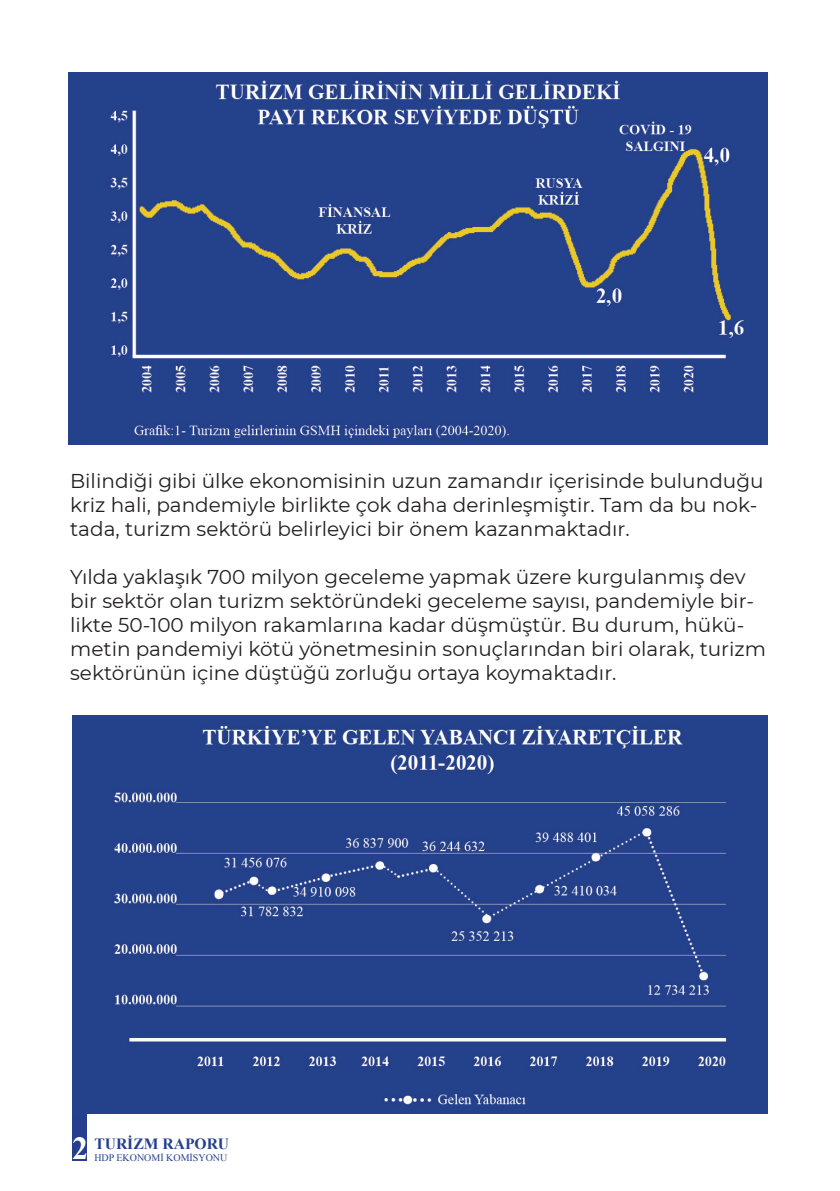
<style>
.page{position:relative;width:840px;height:1191px;background:#fff}
.page>*{position:absolute;margin:0;border:0;box-sizing:border-box;transform-origin:0 0}
.t1{font:700 32px "Times New Roman";color:#fff}
.t2{font:20px/24px "Montserrat";color:#231f20}
.t3{font:700 15.6px "Times New Roman";color:#253f8e}
.t4{font:10px "Times New Roman";color:#253f8e}
</style>
<div class="page">
<div style="left:72px;top:1113px;width:14px;height:48px;background:#253f8e"></div>
<img style="left:68px;top:72px;width:699px;height:372px">
<img style="left:72px;top:715px;width:695px;height:398px">
<p class="t2" style="left:70px;top:468px;width:694px">Bilindiği gibi ülke ekonomisinin uzun zamandır içerisinde bulunduğu kriz hali, pandemiyle birlikte çok daha derinleşmiştir. Tam da bu nok&shy;tada, turizm sektörü belirleyici bir önem kazanmaktadır.</p>
<p class="t2" style="left:70px;top:564px;width:697px">Yılda yaklaşık 700 milyon geceleme yapmak üzere kurgulanmış dev bir sektör olan turizm sektöründeki geceleme sayısı, pandemiyle bir&shy;likte 50-100 milyon rakamlarına kadar düşmüştür. Bu durum, hükü&shy;metin pandemiyi kötü yönetmesinin sonuçlarından biri olarak, turizm sektörünün içine düştüğü zorluğu ortaya koymaktadır.</p>
<p class="t3" style="left:94px;top:1132px;width:136px">TURİZM RAPORU</p>
<p class="t4" style="left:94px;top:1150px;width:134px">HDP EKONOMİ KOMİSYONU</p>
<h1 class="t1" style="left:72px;top:1126px;width:17px">2</h1>
</div>
